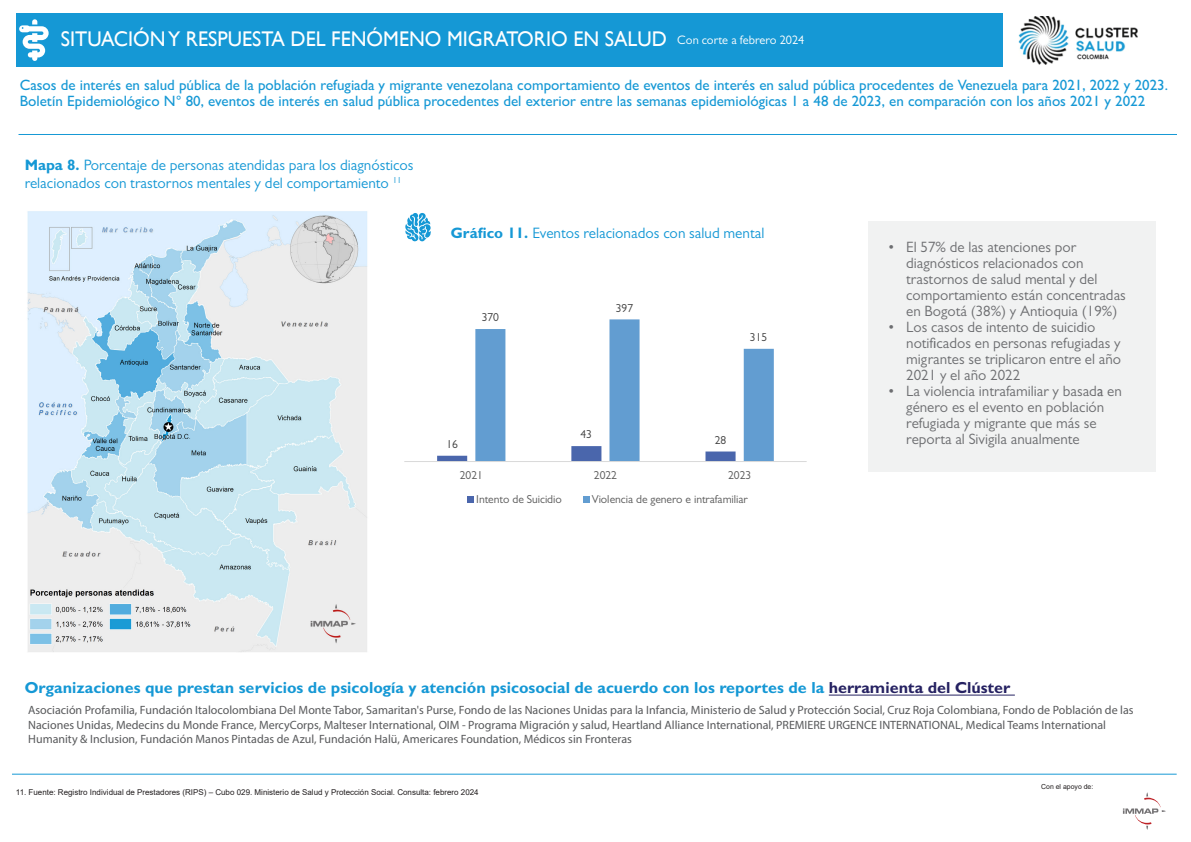
<style>
.page{position:relative;width:1191px;height:842px;background:#fff}
.page>*{position:absolute;margin:0;border:0;box-sizing:border-box;transform-origin:0 0}
.t1{font:21.2px "Gill Sans";color:#fff;scale:.95 1}
.t2{font:700 16.1px "Gill Sans";color:#1598d5}
.t3{font:15.1px/18.2px "Gill Sans";color:#1598d5}
.t4{font:15px/16px "Gill Sans";color:#6d6e71}
.t5{font:500 15px/16px "Gill Sans";color:#1598d5}
.t6{font:12px/14.4px "Myriad Pro";color:#58595b}
.t7{font:11.6px "Gill Sans";letter-spacing:-.005em;color:#595959}
.t8{font:11.6px "Gill Sans";color:#404040}
.t9{font:8px "Arial";color:#231f20}
.t10{font:6.9px "Arial";color:#231f20}
.s1{font-size:12.3px}
.s2{font-weight:700}
.s3{color:#262262}
</style>
<div class="page">
<hr style="left:12px;top:774px;width:1164px;height:1px;background:#1799d5">
<svg style="left:1122px;top:792px;width:44px;height:38px"></svg>
<img style="left:27px;top:211px;width:341px;height:441px">
<svg style="left:405px;top:213px;width:26px;height:29px"></svg>
<div style="left:868px;top:221px;width:288px;height:250px;background:#f1f2f2"></div>
<hr style="left:829px;top:695px;width:185px;height:1px;background:#262262">
<svg style="left:437px;top:455px;width:31px;height:6px"></svg>
<svg style="left:475px;top:319px;width:299px;height:142px"></svg>
<hr style="left:404px;top:461px;width:402px;height:1px;background:#d9d9d9">
<svg style="left:467px;top:496px;width:6px;height:6px"></svg>
<svg style="left:583px;top:496px;width:6px;height:6px"></svg>
<hr style="left:19px;top:134px;width:1158px;height:1px;background:#1799d5">
<div style="left:16px;top:13px;width:986px;height:54px;background:#1598d5"></div>
<svg style="left:19px;top:19px;width:30px;height:42px"></svg>
<img style="left:1018px;top:16px;width:120px;height:48px">
<h1 class="t1" style="left:61px;top:27px;width:784px">SITUACIÓN Y RESPUESTA DEL FENÓMENO MIGRATORIO EN SALUD <span class="s1">Con corte a febrero 2024</span></h1>
<p class="t5" style="left:20px;top:77px;width:1149px">Casos de interés en salud pública de la población refugiada y migrante venezolana comportamiento de eventos de interés en salud pública procedentes de Venezuela para 2021, 2022 y 2023.<br>Boletín Epidemiológico N° 80, eventos de interés en salud pública procedentes del exterior entre las semanas epidemiológicas 1 a 48 de 2023, en comparación con los años 2021 y 2022</p>
<p class="t3" style="left:25px;top:156px;width:390px"><span class="s2">Mapa 8.</span> Porcentaje de personas atendidas para los diagnósticos relacionados con trastornos mentales y del comportamiento <sup>11</sup></p>
<p class="t3" style="left:451px;top:223px;width:315px"><span class="s2">Gráfico 11.</span> Eventos relacionados con salud mental</p>
<p class="t8" style="left:481px;top:311px;width:19px">370</p>
<p class="t8" style="left:446px;top:437px;width:13px">16</p>
<p class="t8" style="left:616px;top:301px;width:19px">397</p>
<p class="t8" style="left:580px;top:428px;width:13px">43</p>
<p class="t8" style="left:750px;top:330px;width:19px">315</p>
<p class="t8" style="left:714px;top:433px;width:13px">28</p>
<p class="t7" style="left:460px;top:469px;width:25px">2021</p>
<p class="t7" style="left:594px;top:469px;width:25px">2022</p>
<p class="t7" style="left:728px;top:469px;width:25px">2023</p>
<p class="t7" style="left:476px;top:492px;width:87px">Intento de Suicidio</p>
<p class="t7" style="left:592px;top:492px;width:158px">Violencia de genero e intrafamiliar</p>
<p class="t4" style="left:906px;top:239px;width:221px;text-indent:-18px">• El 57% de las atenciones por diagnósticos relacionados con trastornos de salud mental y del comportamiento están concentradas en Bogotá (38%) y Antioquia (19%)</p>
<p class="t4" style="left:906px;top:319px;width:216px;text-indent:-18px">• Los casos de intento de suicidio notificados en personas refugiadas y migrantes se triplicaron entre el año<br>2021 y el año 2022</p>
<p class="t4" style="left:906px;top:383px;width:217px;text-indent:-18px">• La violencia intrafamiliar y basada en género es el evento en población refugiada y migrante que más se reporta al Sivigila anualmente</p>
<h2 class="t2" style="left:25px;top:678px;width:987px">Organizaciones que prestan servicios de psicología y atención psicosocial de acuerdo con los reportes de la <span class="s3">herramienta del Clúster</span></h2>
<p class="t6" style="left:28px;top:703px;width:1107px">Asociación Profamilia, Fundación Italocolombiana Del Monte Tabor, Samaritan's Purse, Fondo de las Naciones Unidas para la Infancia, Ministerio de Salud y Protección Social, Cruz Roja Colombiana, Fondo de Población de las<br>Naciones Unidas, Medecins du Monde France, MercyCorps, Malteser International, OIM - Programa Migración y salud, Heartland Alliance International, PREMIERE URGENCE INTERNATIONAL, Medical Teams International<br>Humanity &amp; Inclusion, Fundación Manos Pintadas de Azul, Fundación Halü, Americares Foundation, Médicos sin Fronteras</p>
<p class="t9" style="left:16px;top:786px;width:464px">11. Fuente: Registro Individual de Prestadores (RIPS) – Cubo 029. Ministerio de Salud y Protección Social. Consulta: febrero 2024</p>
<p class="t10" style="left:1041px;top:782px;width:54px">Con el apoyo de:</p>
</div>
